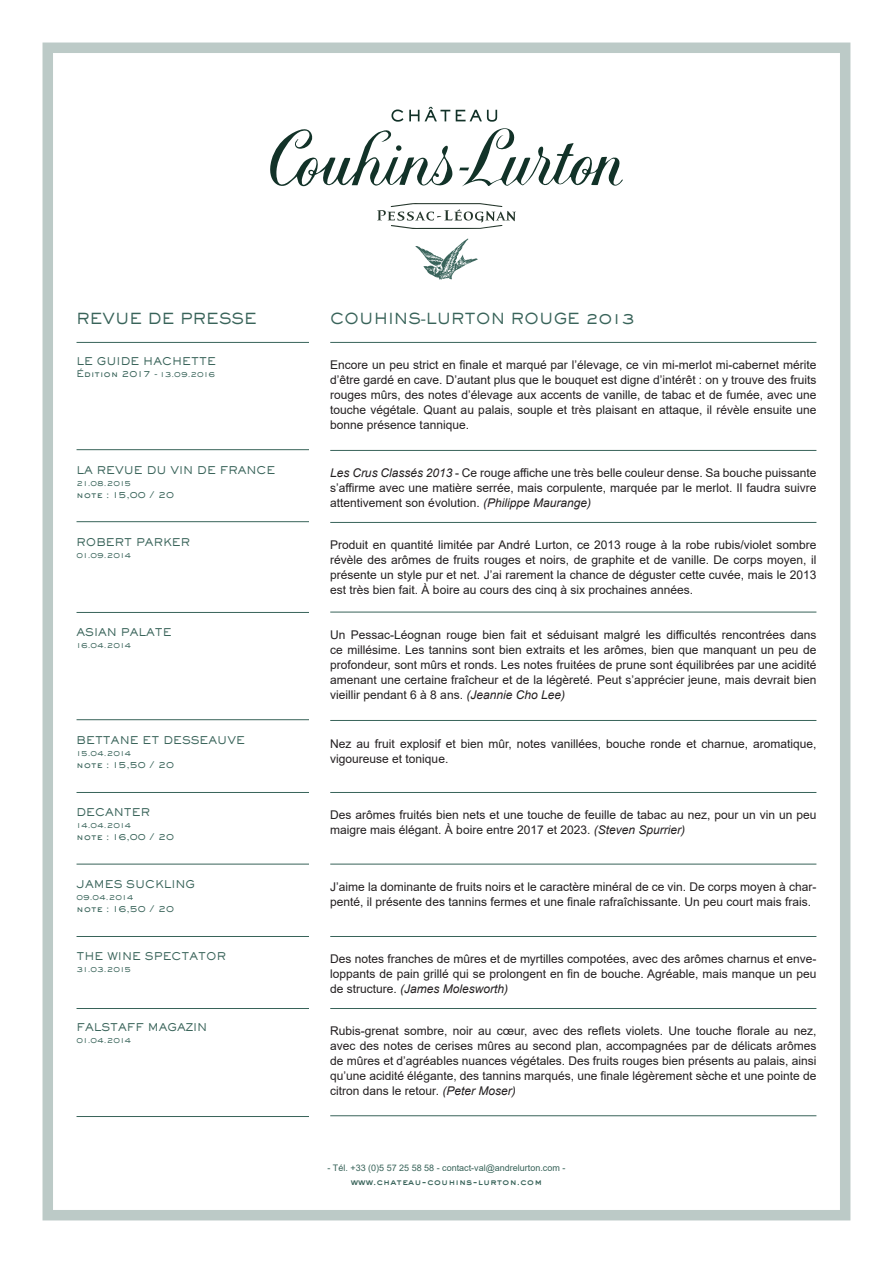
<style>
.page{position:relative;width:893px;height:1263px;background:#fff}
.page>*{position:absolute;margin:0;border:0;box-sizing:border-box;transform-origin:0 0}
.Texte_Courant{font:500 15px "AT Sackers Gothic";color:#386359}
.Texte_Notes{font:12px/15px "Arial";color:#231f20;text-align:justify}
.Titre_Commentaires{font:500 10.5px "AT Sackers Gothic";color:#386359}
.Titre_Commentaires-2{font:500 9px "AT Sackers Gothic";color:#386359}
.Adresse_bas_de_page{font:9px "Arial";color:#386359}
.Adresse_bas_de_page-2{font:9px "Sackers Heavy Gothic";color:#386359}
.Titre_Commentaires-3{font:500 7.5px "AT Sackers Gothic";color:#386359}
.s1{font-size:7.5px}
.s2{font-style:italic}
</style>
<div class="page">
<div style="left:43px;top:43px;width:807px;height:1177px;border:10px solid #bccac7"></div>
<hr style="left:330px;top:342px;width:486px;height:1px;background:#386359">
<hr style="left:330px;top:450px;width:486px;height:1px;background:#386359">
<hr style="left:330px;top:612px;width:486px;height:1px;background:#386359">
<hr style="left:330px;top:792px;width:486px;height:1px;background:#386359">
<hr style="left:330px;top:720px;width:486px;height:1px;background:#386359">
<hr style="left:77px;top:342px;width:232px;height:1px;background:#386359">
<hr style="left:77px;top:449px;width:232px;height:1px;background:#386359">
<hr style="left:77px;top:521px;width:232px;height:1px;background:#386359">
<hr style="left:77px;top:612px;width:232px;height:1px;background:#386359">
<hr style="left:77px;top:719px;width:232px;height:1px;background:#386359">
<hr style="left:77px;top:864px;width:232px;height:1px;background:#386359">
<hr style="left:77px;top:792px;width:232px;height:1px;background:#386359">
<img style="left:415px;top:238px;width:63px;height:41px">
<svg style="left:270px;top:107px;width:353px;height:80px"></svg>
<svg style="left:377px;top:203px;width:139px;height:26px"></svg>
<hr style="left:77px;top:1116px;width:232px;height:1px;background:#386359">
<hr style="left:330px;top:864px;width:486px;height:1px;background:#386359">
<hr style="left:77px;top:936px;width:232px;height:1px;background:#386359">
<hr style="left:330px;top:936px;width:486px;height:1px;background:#386359">
<hr style="left:330px;top:522px;width:486px;height:1px;background:#386359">
<hr style="left:77px;top:1008px;width:232px;height:1px;background:#386359">
<hr style="left:330px;top:1008px;width:486px;height:1px;background:#386359">
<hr style="left:330px;top:1115px;width:486px;height:1px;background:#386359">
<p class="Texte_Courant" style="left:77px;top:308px;width:182px">REVUE DE PRESSE</p>
<p class="Texte_Courant" style="left:330px;top:308px;width:306px">COUHINS-LURTON ROUGE 2013</p>
<p class="Titre_Commentaires" style="left:77px;top:355px;width:141px">LE GUIDE HACHETTE</p>
<p class="Titre_Commentaires-2" style="left:77px;top:368px;width:140px">Édition 2017 - <span class="s1">13.09.2016</span></p>
<p class="Texte_Notes" style="left:330px;top:357px;width:488px">Encore un peu strict en finale et marqué par l’élevage, ce vin mi-merlot mi-cabernet mérite d’être gardé en cave. D’autant plus que le bouquet est digne d’intérêt : on y trouve des fruits rouges mûrs, des notes d’élevage aux accents de vanille, de tabac et de fumée, avec une touche végétale. Quant au palais, souple et très plaisant en attaque, il révèle ensuite une bonne présence tannique.</p>
<p class="Titre_Commentaires" style="left:77px;top:463px;width:200px">LA REVUE DU VIN DE FRANCE</p>
<p class="Titre_Commentaires-3" style="left:77px;top:478px;width:56px">21.08.2015</p>
<p class="Titre_Commentaires-2" style="left:77px;top:488px;width:99px">note : 15,00 / 20</p>
<p class="Texte_Notes" style="left:330px;top:465px;width:488px"><span class="s2">Les Crus Classés 2013</span> - Ce rouge affiche une très belle couleur dense. Sa bouche puissante s’affirme avec une matière serrée, mais corpulente, marquée par le merlot. Il faudra suivre attentivement son évolution. <span class="s2">(Philippe Maurange)</span></p>
<p class="Titre_Commentaires" style="left:77px;top:535px;width:115px">ROBERT PARKER</p>
<p class="Titre_Commentaires-3" style="left:77px;top:550px;width:56px">01.09.2014</p>
<p class="Texte_Notes" style="left:330px;top:537px;width:488px">Produit en quantité limitée par André Lurton, ce 2013 rouge à la robe rubis/violet sombre révèle des arômes de fruits rouges et noirs, de graphite et de vanille. De corps moyen, il présente un style pur et net. J’ai rarement la chance de déguster cette cuvée, mais le 2013 est très bien fait. À boire au cours des cinq à six prochaines années.</p>
<p class="Titre_Commentaires" style="left:77px;top:625px;width:97px">ASIAN PALATE</p>
<p class="Titre_Commentaires-3" style="left:77px;top:640px;width:56px">16.04.2014</p>
<p class="Texte_Notes" style="left:330px;top:627px;width:488px">Un Pessac-Léognan rouge bien fait et séduisant malgré les difficultés rencontrées dans ce millésime. Les tannins sont bien extraits et les arômes, bien que manquant un peu de profondeur, sont mûrs et ronds. Les notes fruitées de prune sont équilibrées par une acidité amenant une certaine fraîcheur et de la légèreté. Peut s’apprécier jeune, mais devrait bien vieillir pendant 6 à 8 ans. <span class="s2">(Jeannie Cho Lee)</span></p>
<p class="Titre_Commentaires" style="left:77px;top:733px;width:170px">BETTANE ET DESSEAUVE</p>
<p class="Titre_Commentaires-3" style="left:77px;top:748px;width:56px">15.04.2014</p>
<p class="Titre_Commentaires-2" style="left:77px;top:759px;width:99px">note : 15,50 / 20</p>
<p class="Titre_Commentaires" style="left:77px;top:805px;width:75px">DECANTER</p>
<p class="Titre_Commentaires-3" style="left:77px;top:820px;width:56px">14.04.2014</p>
<p class="Titre_Commentaires-2" style="left:77px;top:830px;width:99px">note : 16,00 / 20</p>
<p class="Titre_Commentaires" style="left:77px;top:877px;width:120px">JAMES SUCKLING</p>
<p class="Titre_Commentaires-3" style="left:77px;top:892px;width:58px">09.04.2014</p>
<p class="Titre_Commentaires-2" style="left:77px;top:902px;width:99px">note : 16,50 / 20</p>
<p class="Texte_Notes" style="left:330px;top:736px;width:488px">Nez au fruit explosif et bien mûr, notes vanillées, bouche ronde et charnue, aromatique, vigoureuse et tonique.</p>
<p class="Texte_Notes" style="left:330px;top:807px;width:488px">Des arômes fruités bien nets et une touche de feuille de tabac au nez, pour un vin un peu maigre mais élégant. À boire entre 2017 et 2023. <span class="s2">(Steven Spurrier)</span></p>
<p class="Texte_Notes" style="left:330px;top:879px;width:488px">J’aime la dominante de fruits noirs et le caractère minéral de ce vin. De corps moyen à char&shy;penté, il présente des tannins fermes et une finale rafraîchissante. Un peu court mais frais.</p>
<p class="Titre_Commentaires" style="left:77px;top:949px;width:151px">THE WINE SPECTATOR</p>
<p class="Titre_Commentaires-3" style="left:77px;top:964px;width:56px">31.03.2015</p>
<p class="Texte_Notes" style="left:330px;top:951px;width:488px">Des notes franches de mûres et de myrtilles compotées, avec des arômes charnus et enve&shy;loppants de pain grillé qui se prolongent en fin de bouche. Agréable, mais manque un peu de structure. <span class="s2">(James Molesworth)</span></p>
<p class="Titre_Commentaires" style="left:77px;top:1020px;width:132px">FALSTAFF MAGAZIN</p>
<p class="Titre_Commentaires-3" style="left:77px;top:1035px;width:56px">01.04.2014</p>
<p class="Texte_Notes" style="left:330px;top:1023px;width:488px">Rubis-grenat sombre, noir au cœur, avec des reflets violets. Une touche florale au nez, avec des notes de cerises mûres au second plan, accompagnées par de délicats arômes de mûres et d’agréables nuances végétales. Des fruits rouges bien présents au palais, ainsi qu’une acidité élégante, des tannins marqués, une finale légèrement sèche et une pointe de citron dans le retour. <span class="s2">(Peter Moser)</span></p>
<p class="Adresse_bas_de_page" style="left:328px;top:1162px;width:239px">- Tél. +33 (0)5 57 25 58 58 - contact-val@andrelurton.com -</p>
<p class="Adresse_bas_de_page-2" style="left:351px;top:1175px;width:193px">www.chateau-couhins-lurton.com</p>
</div>
